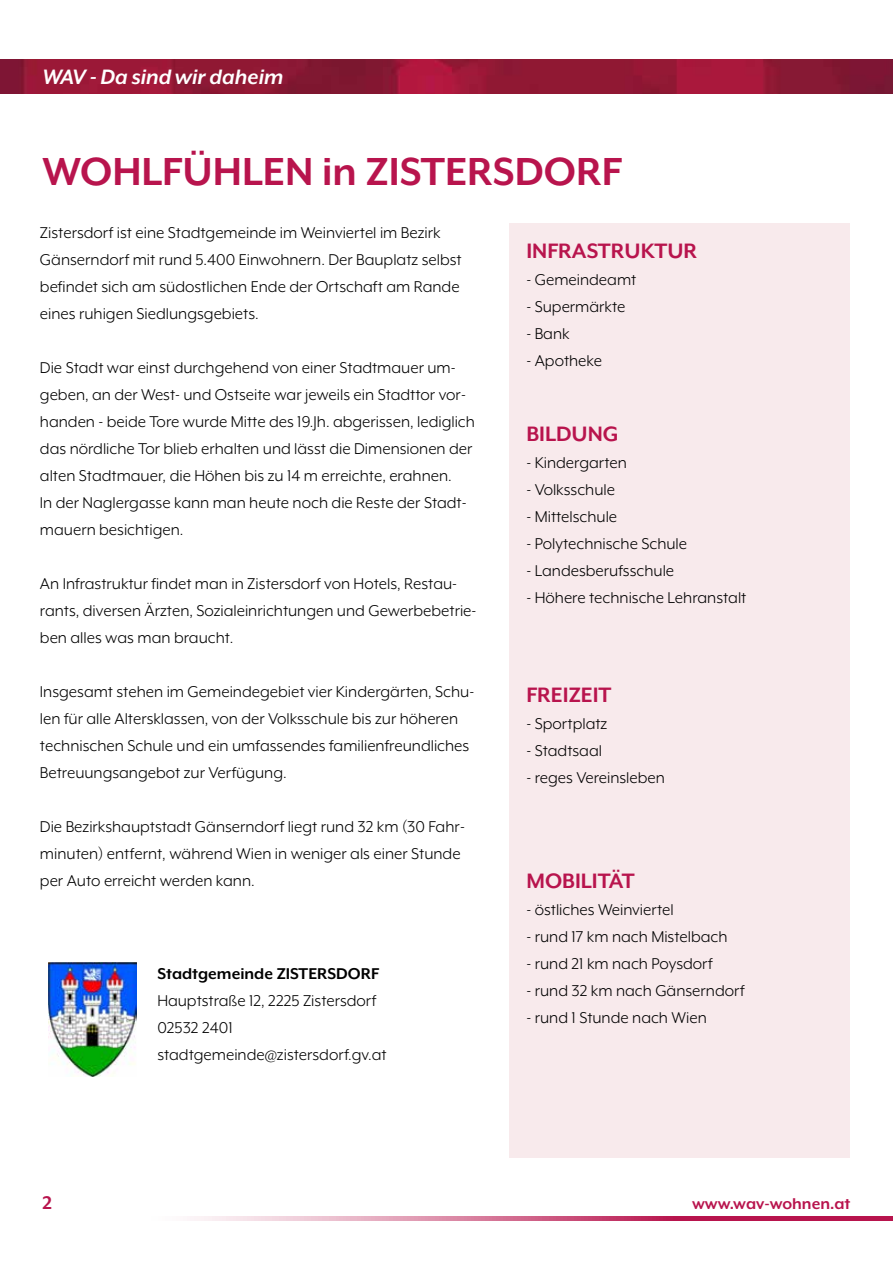
<style>
.page{position:relative;width:893px;height:1263px;background:#fff}
.page>*{position:absolute;margin:0;border:0;box-sizing:border-box;transform-origin:0 0}
.t1{font:700 45px "Mr Eaves XL Mod OT";color:#b8144d}
.t2{font:700 24px "Mr Eaves XL Mod OT";color:#b8144d}
.t3{font:italic 700 24px "Mr Eaves XL Mod OT";color:#fff}
.t4{font:700 21px "Mr Eaves XL Mod OT";color:#b8144d}
.t5{font:18px/27px "Mr Eaves XL Mod OT";color:#000}
.t6{font:700 18px "Mr Eaves XL Mod OT";color:#000}
.t7{font:700 18px "Mr Eaves XL Mod OT";color:#b8144d}
</style>
<div class="page">
<svg style="left:190px;top:1216px;width:703px;height:4px;background:#d1688d"></svg>
<img style="left:0;top:60px;width:893px;height:34px">
<div style="left:509px;top:224px;width:341px;height:934px;background:#f8eaec"></div>
<img style="left:49px;top:962px;width:87px;height:115px">
<h2 class="t3" style="left:43px;top:64px;width:243px">WAV - Da sind wir daheim</h2>
<h1 class="t1" style="left:43px;top:146px;width:581px">WOHLFÜHLEN in ZISTERSDORF</h1>
<p class="t5" style="left:40px;top:219px;width:423px">Zistersdorf ist eine Stadtgemeinde im Weinviertel im Bezirk Gänserndorf mit rund 5.400 Einwohnern. Der Bauplatz selbst befindet sich am südostlichen Ende der Ortschaft am Rande eines ruhigen Siedlungsgebiets.</p>
<p class="t5" style="left:40px;top:354px;width:436px">Die Stadt war einst durchgehend von einer Stadtmauer um&shy;geben, an der West- und Ostseite war jeweils ein Stadttor vor&shy;handen - beide Tore wurde Mitte des 19.Jh. abgerissen, lediglich das nördliche Tor blieb erhalten und lässt die Dimensionen der alten Stadtmauer, die Höhen bis zu 14 m erreichte, erahnen.<br>In der Naglergasse kann man heute noch die Reste der Stadt&shy;mauern besichtigen.</p>
<p class="t5" style="left:40px;top:570px;width:438px">An Infrastruktur findet man in Zistersdorf von Hotels, Restau&shy;rants, diversen Ärzten, Sozialeinrichtungen und Gewerbebetrie&shy;ben alles was man braucht.</p>
<p class="t5" style="left:40px;top:678px;width:436px">Insgesamt stehen im Gemeindegebiet vier Kindergärten, Schu&shy;len für alle Altersklassen, von der Volksschule bis zur höheren technischen Schule und ein umfassendes familienfreundliches Betreuungsangebot zur Verfügung.</p>
<p class="t5" style="left:40px;top:813px;width:427px">Die Bezirkshauptstadt Gänserndorf liegt rund 32 km (30 Fahr&shy;minuten) entfernt, während Wien in weniger als einer Stunde per Auto erreicht werden kann.</p>
<p class="t6" style="left:157px;top:963px;width:223px">Stadtgemeinde ZISTERSDORF</p>
<p class="t5" style="left:157px;top:987px;width:231px">Hauptstraße 12, 2225 Zistersdorf<br>02532 2401 stadtgemeinde@zistersdorf.gv.at</p>
<h2 class="t2" style="left:526px;top:237px;width:172px">INFRASTRUKTUR</h2>
<p class="t5" style="left:526px;top:266px;width:111px">- Gemeindeamt</p>
<p class="t5" style="left:526px;top:293px;width:100px">- Supermärkte</p>
<p class="t5" style="left:526px;top:320px;width:45px">- Bank</p>
<p class="t5" style="left:526px;top:347px;width:77px">- Apotheke</p>
<h2 class="t2" style="left:526px;top:420px;width:94px">BILDUNG</h2>
<p class="t5" style="left:526px;top:449px;width:102px">- Kindergarten</p>
<p class="t5" style="left:526px;top:476px;width:90px">- Volksschule</p>
<p class="t5" style="left:526px;top:503px;width:92px">- Mittelschule</p>
<p class="t5" style="left:526px;top:530px;width:162px">- Polytechnische Schule</p>
<p class="t5" style="left:526px;top:557px;width:149px">- Landesberufsschule</p>
<p class="t5" style="left:526px;top:584px;width:221px">- Höhere technische Lehranstalt</p>
<h2 class="t2" style="left:526px;top:681px;width:87px">FREIZEIT</h2>
<p class="t5" style="left:526px;top:710px;width:82px">- Sportplatz</p>
<p class="t5" style="left:526px;top:737px;width:77px">- Stadtsaal</p>
<p class="t5" style="left:526px;top:764px;width:140px">- reges Vereinsleben</p>
<h2 class="t2" style="left:526px;top:867px;width:110px">MOBILITÄT</h2>
<p class="t5" style="left:526px;top:896px;width:149px">- östliches Weinviertel</p>
<p class="t5" style="left:526px;top:923px;width:203px">- rund 17 km nach Mistelbach</p>
<p class="t5" style="left:526px;top:950px;width:188px">- rund 21 km nach Poysdorf</p>
<p class="t5" style="left:526px;top:977px;width:220px">- rund 32 km nach Gänserndorf</p>
<p class="t5" style="left:526px;top:1004px;width:182px">- rund 1 Stunde nach Wien</p>
<p class="t4" style="left:43px;top:1191px;width:11px">2</p>
<p class="t7" style="left:692px;top:1193px;width:160px">www.wav-wohnen.at</p>
</div>
